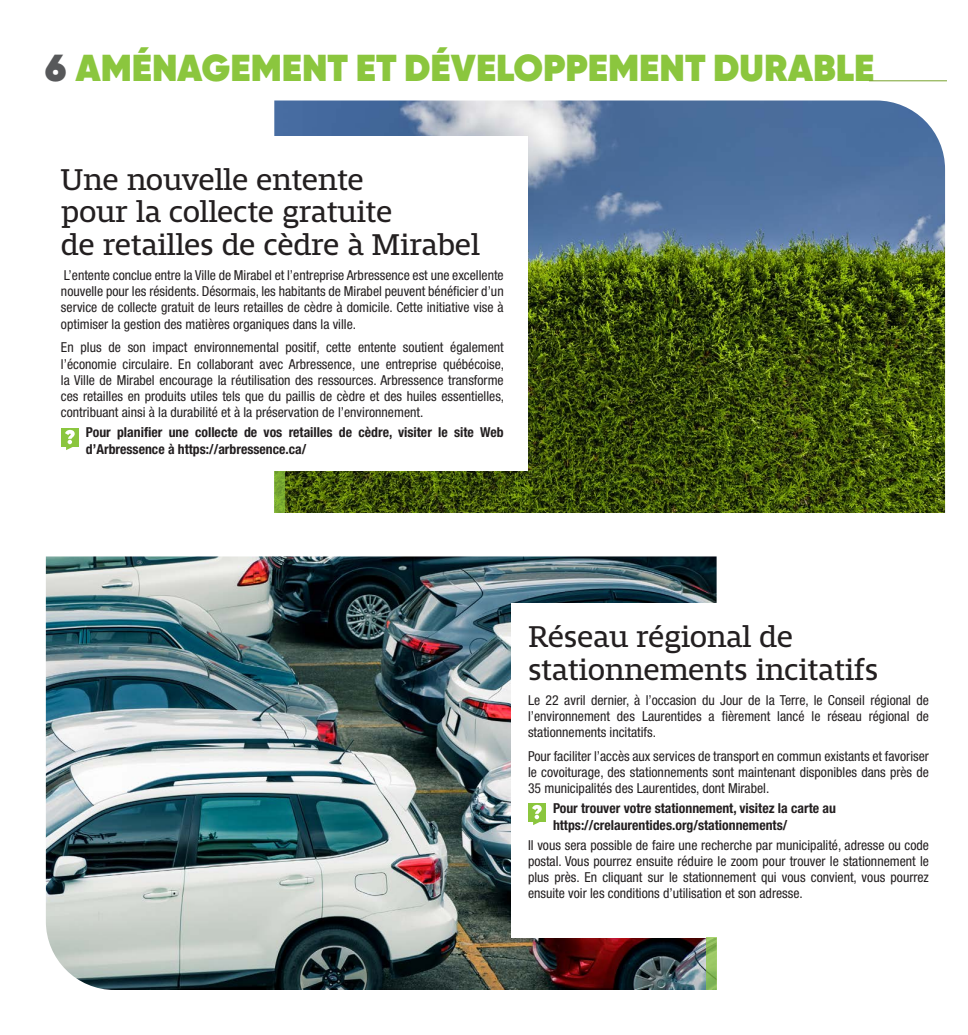
<style>
.page{position:relative;width:968px;height:1035px;background:#fff}
.page>*{position:absolute;margin:0;border:0;box-sizing:border-box;transform-origin:0 0}
.t1{font:800 37.5px "Gilroy";color:#8bc63e}
.t2{font:31.25px/32.5px "Mislab Std";letter-spacing:-.01em;color:#231f20}
.t3{font:condensed 13.75px/16.2px "Helvetica Neue LT Std";color:#231f20;text-align:justify}
.t4{font:700 condensed 13.75px/16.2px "Helvetica Neue LT Std";color:#231f20}
.s1{font-size:37.62px;color:#57585a}
</style>
<div class="page">
<hr style="left:868px;top:80px;width:78px;height:1px;background:#78a22d">
<img style="left:46px;top:556px;width:670px;height:434px">
<img style="left:274px;top:101px;width:671px;height:412px">
<div style="left:511px;top:603px;width:434px;height:335px;background:#fff"></div>
<div style="left:45px;top:136px;width:483px;height:335px;background:#fff"></div>
<div style="left:528px;top:803px;width:17px;height:18px;background:#8bc63e"></div>
<svg style="left:532px;top:805px;width:12px;height:20px"></svg>
<div style="left:61px;top:428px;width:17px;height:18px;background:#8bc63e"></div>
<svg style="left:65px;top:430px;width:12px;height:20px"></svg>
<svg style="left:274px;top:471px;width:11px;height:42px"></svg>
<svg style="left:705px;top:938px;width:11px;height:52px"></svg>
<h1 class="t1" style="left:45px;top:44px;width:830px"><span class="s1">6</span> AMÉNAGEMENT ET DÉVELOPPEMENT DURABLE</h1>
<h2 class="t2" style="left:61px;top:164px;width:420px">Une nouvelle entente<br>pour la collecte gratuite<br>de retailles de cèdre à Mirabel</h2>
<p class="t3" style="left:61px;top:267px;width:444px">L’entente conclue entre la Ville de Mirabel et l’entreprise Arbressence est une excellente nouvelle pour les résidents. Désormais, les habitants de Mirabel peuvent bénéficier d’un service de collecte gratuit de leurs retailles de cèdre à domicile. Cette initiative vise à optimiser la gestion des matières organiques dans la ville.</p>
<p class="t3" style="left:61px;top:339px;width:445px">En plus de son impact environnemental positif, cette entente soutient également l’économie circulaire. En collaborant avec Arbressence, une entreprise québécoise, la Ville de Mirabel encourage la réutilisation des ressources. Arbressence transforme ces retailles en produits utiles tels que du paillis de cèdre et des huiles essentielles, contribuant ainsi à la durabilité et à la préservation de l’environnement.</p>
<p class="t4" style="left:86px;top:424px;width:419px">Pour planifier une collecte de vos retailles de cèdre, visiter le site Web d’Arbressence à https://arbressence.ca/</p>
<h2 class="t2" style="left:528px;top:621px;width:352px">Réseau régional de stationnements incitatifs</h2>
<p class="t3" style="left:528px;top:692px;width:402px">Le 22 avril dernier, à l’occasion du Jour de la Terre, le Conseil régional de l’environnement des Laurentides a fièrement lancé le réseau régional de stationnements incitatifs.</p>
<p class="t3" style="left:528px;top:748px;width:402px">Pour faciliter l’accès aux services de transport en commun existants et favoriser le covoiturage, des stationnements sont maintenant disponibles dans près de 35 municipalités des Laurentides, dont Mirabel.</p>
<p class="t4" style="left:553px;top:800px;width:284px">Pour trouver votre stationnement, visitez la carte au https://crelaurentides.org/stationnements/</p>
<p class="t3" style="left:528px;top:837px;width:402px">Il vous sera possible de faire une recherche par municipalité, adresse ou code postal. Vous pourrez ensuite réduire le zoom pour trouver le stationnement le plus près. En cliquant sur le stationnement qui vous convient, vous pourrez ensuite voir les conditions d’utilisation et son adresse.</p>
</div>
